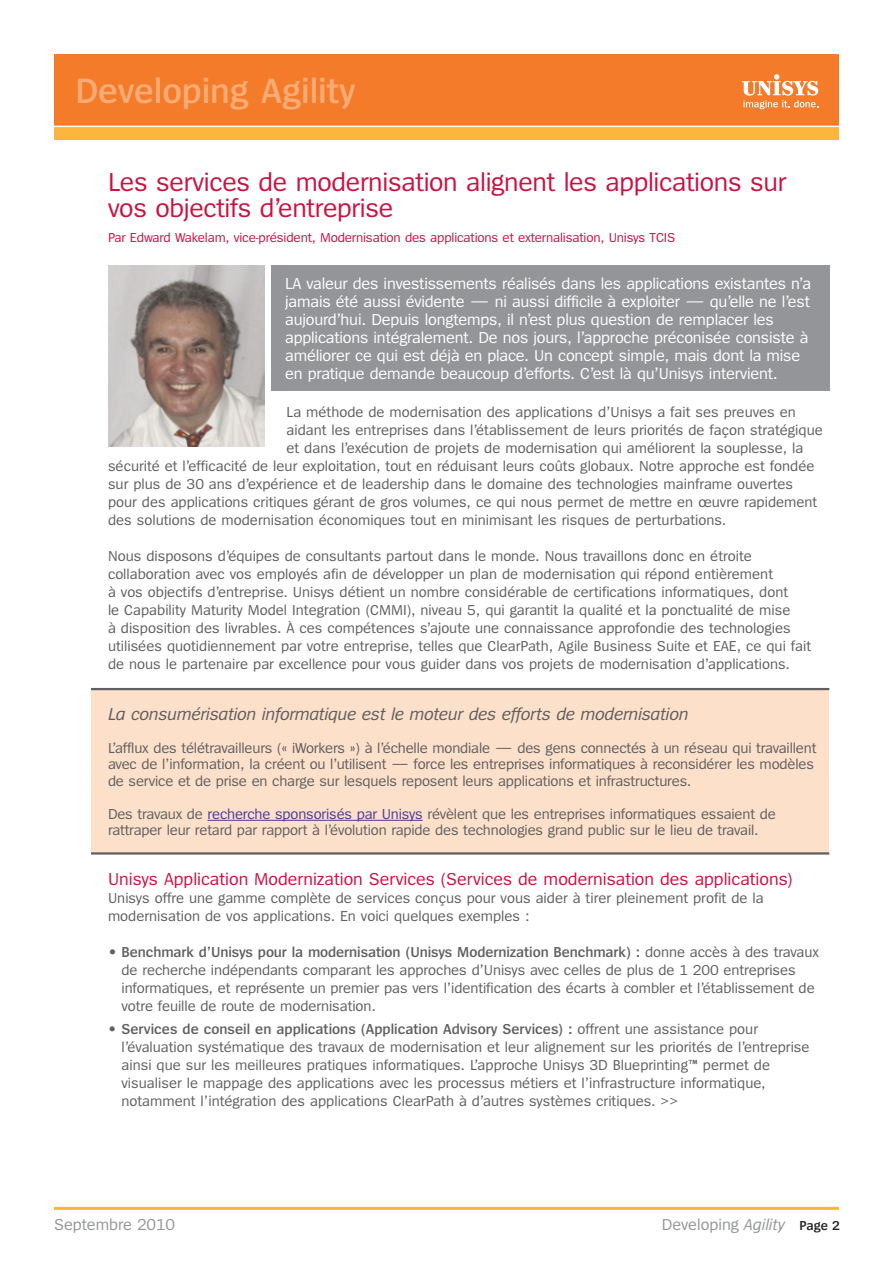
<style>
.page{position:relative;width:893px;height:1263px;background:#fff}
.page>*{position:absolute;margin:0;border:0;box-sizing:border-box;transform-origin:0 0}
.t1{font:600 36.6px "Spiegel";letter-spacing:-.005em;color:#f9ab75}
.t2{font:27px/25.5px "Spiegel";letter-spacing:-.01em;color:#cd1141}
.t3{font:18px "Spiegel";color:#cd1141}
.t4{font:italic 18px "Spiegel";letter-spacing:-.01em;color:#5f5f62}
.t5{font:16.5px/18px "Spiegel";letter-spacing:-.01em;color:#fff}
.t6{font:16.5px "Spiegel";letter-spacing:-.005em;color:#939598}
.t7{font:15px/18px "Spiegel";color:#5f5f62}
.t8{font:13.5px "Spiegel";letter-spacing:-.01em;color:#cd1141}
.s1{color:#4d3c98}
.s2{font-weight:600}
.s3{font-style:italic}
.s4{font-weight:600;font-size:13.5px;color:#231f20}
</style>
<div class="page">
<div style="left:54px;top:112px;width:784px;height:28px;background:#fcb53d"></div>
<div style="left:54px;top:54px;width:784px;height:72px;background:#f47b2a"></div>
<svg style="left:742px;top:74px;width:76px;height:35px"></svg>
<hr style="left:54px;top:126px;width:786px;height:1px;background:#fff">
<hr style="left:54px;top:1207px;width:785px;height:3px;background:#fcb53d">
<div style="left:271px;top:266px;width:558px;height:125px;background:#939598"></div>
<div style="left:92px;top:690px;width:737px;height:162px;background:#fde0c9"></div>
<hr style="left:208px;top:820px;width:215px;height:1px;background:#4d3c98">
<img style="left:108px;top:266px;width:156px;height:181px">
<hr style="left:91px;top:688px;width:738px;height:2px;background:#5f5f62">
<hr style="left:91px;top:852px;width:738px;height:2px;background:#5f5f62">
<h1 class="t1" style="left:75px;top:78px;width:282px">Developing Agility</h1>
<h2 class="t2" style="left:108px;top:171px;width:680px">Les services de modernisation alignent les applications sur vos objectifs d’entreprise</h2>
<p class="t8" style="left:108px;top:233px;width:569px">Par Edward Wakelam, vice-président, Modernisation des applications et externalisation, Unisys TCIS</p>
<p class="t5" style="left:285px;top:276px;width:527px">LA valeur des investissements réalisés dans les applications existantes n’a jamais été aussi évidente — ni aussi difficile à exploiter — qu’elle ne l’est aujourd’hui. Depuis longtemps, il n’est plus question de remplacer les applications intégralement. De nos jours, l’approche préconisée consiste à améliorer ce qui est déjà en place. Un concept simple, mais dont la mise en pratique demande beaucoup d’efforts. C’est là qu’Unisys intervient.</p>
<p class="t7" style="left:287px;top:404px;width:511px">La méthode de modernisation des applications d’Unisys a fait ses preuves en</p>
<p class="t7" style="left:287px;top:422px;width:538px">aidant les entreprises dans l’établissement de leurs priorités de façon stratégique</p>
<p class="t7" style="left:287px;top:440px;width:518px">et dans l’exécution de projets de modernisation qui améliorent la souplesse, la</p>
<p class="t7" style="left:108px;top:458px;width:708px">sécurité et l’efficacité de leur exploitation, tout en réduisant leurs coûts globaux. Notre approche est fondée</p>
<p class="t7" style="left:108px;top:476px;width:687px">sur plus de 30 ans d’expérience et de leadership dans le domaine des technologies mainframe ouvertes</p>
<p class="t7" style="left:108px;top:494px;width:711px">pour des applications critiques gérant de gros volumes, ce qui nous permet de mettre en œuvre rapidement</p>
<p class="t7" style="left:108px;top:512px;width:620px">des solutions de modernisation économiques tout en minimisant les risques de perturbations.</p>
<p class="t7" style="left:108px;top:548px;width:705px">Nous disposons d’équipes de consultants partout dans le monde. Nous travaillons donc en étroite collaboration avec vos employés afin de développer un plan de modernisation qui répond entièrement<br>à vos objectifs d’entreprise. Unisys détient un nombre considérable de certifications informatiques, dont<br>le Capability Maturity Model Integration (CMMI), niveau 5, qui garantit la qualité et la ponctualité de mise<br>à disposition des livrables. À ces compétences s’ajoute une connaissance approfondie des technologies utilisées quotidiennement par votre entreprise, telles que ClearPath, Agile Business Suite et EAE, ce qui fait de nous le partenaire par excellence pour vous guider dans vos projets de modernisation d’applications.</p>
<p class="t4" style="left:108px;top:707px;width:582px">La consumérisation informatique est le moteur des efforts de modernisation</p>
<p class="t7" style="left:108px;top:741px;width:710px;line-height:16.5px">L’afflux des télétravailleurs (« iWorkers ») à l’échelle mondiale — des gens connectés à un réseau qui travaillent avec de l’information, la créent ou l’utilisent — force les entreprises informatiques à reconsidérer les modèles de service et de prise en charge sur lesquels reposent leurs applications et infrastructures.</p>
<p class="t7" style="left:108px;top:807px;width:669px;line-height:16.5px">Des travaux de <span class="s1">recherche sponsorisés par Unisys</span> révèlent que les entreprises informatiques essaient de rattraper leur retard par rapport à l’évolution rapide des technologies grand public sur le lieu de travail.</p>
<p class="t3" style="left:108px;top:872px;width:686px">Unisys Application Modernization Services (Services de modernisation des applications)</p>
<p class="t7" style="left:108px;top:890px;width:657px">Unisys offre une gamme complète de services conçus pour vous aider à tirer pleinement profit de la modernisation de vos applications. En voici quelques exemples :</p>
<p class="t7" style="left:121px;top:944px;width:699px;text-indent:-13px">• <span class="s2">Benchmark d’Unisys pour la modernisation (Unisys Modernization Benchmark) :</span> donne accès à des travaux de recherche indépendants comparant les approches d’Unisys avec celles de plus de 1 200 entreprises informatiques, et représente un premier pas vers l’identification des écarts à combler et l’établissement de votre feuille de route de modernisation.</p>
<p class="t7" style="left:121px;top:1021px;width:690px;text-indent:-14px">• <span class="s2">Services de conseil en applications (Application Advisory Services) :</span> offrent une assistance pour l’évaluation systématique des travaux de modernisation et leur alignement sur les priorités de l’entreprise ainsi que sur les meilleures pratiques informatiques. L’approche Unisys 3D Blueprinting™ permet de visualiser le mappage des applications avec les processus métiers et l’infrastructure informatique, notamment l’intégration des applications ClearPath à d’autres systèmes critiques. &gt;&gt;</p>
<p class="t6" style="left:54px;top:1218px;width:123px">Septembre 2010</p>
<p class="t6" style="left:662px;top:1218px;width:180px">Developing <span class="s3">Agility</span> <span class="s4">Page 2</span></p>
</div>
